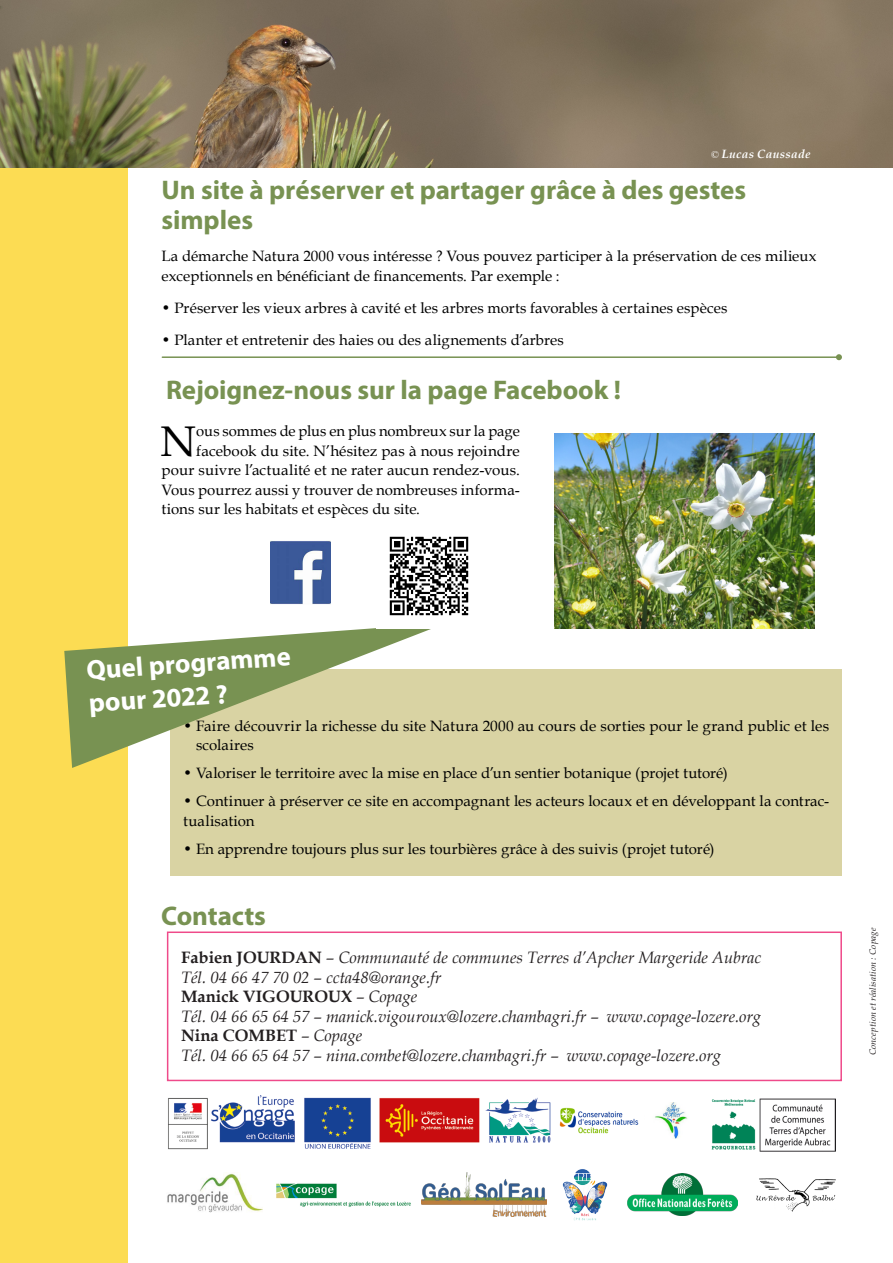
<style>
.page{position:relative;width:893px;height:1263px;background:#fff}
.page>*{position:absolute;margin:0;border:0;box-sizing:border-box;transform-origin:0 0}
.Texte_encadré{font:42.9px "Book Antiqua";color:#000}
.Titre{font:700 27px/30px "Myriad Pro";letter-spacing:-.005em;color:#789252}
.Encadré_titre{font:700 27px/33px "Myriad Pro";color:#fff}
.Encadré_titre-2{font:700 27px "Myriad Pro";letter-spacing:-.005em;color:#789252}
.t1{font:italic 16.5px "Book Antiqua";color:#231f20}
.t2{font:700 16.5px "Book Antiqua";color:#231f20}
.Encadré_texte{font:15px/19.5px "Book Antiqua";letter-spacing:.005em;color:#000}
.Titre-2{font:15px/19.5px "Book Antiqua";letter-spacing:.005em;color:#000}
.Texte_encadré-2{font:15px "Book Antiqua";letter-spacing:.005em;color:#000}
.Légende_photo{font:italic 700 12px "Book Antiqua";letter-spacing:.03em;color:#fff}
.t3{font:italic 9px "Book Antiqua";letter-spacing:.02em;color:#231f20}
.s1{font-family:"Times New Roman";font-weight:400;font-style:normal;font-size:10.5px}
.s2{font-weight:700;font-style:normal}
.s3{font-weight:400;font-style:italic}
</style>
<div class="page">
<div style="left:0;top:0;width:128px;height:1263px;background:#fcdc53"></div>
<img style="left:168px;top:1095px;width:383px;height:55px">
<img style="left:422px;top:1172px;width:124px;height:44px">
<img style="left:627px;top:1174px;width:111px;height:41px">
<img style="left:562px;top:1169px;width:46px;height:52px">
<div style="left:167px;top:931px;width:675px;height:150px;border:2px solid #ef4a8a"></div>
<div style="left:170px;top:669px;width:672px;height:206px;background:#d9d3a3"></div>
<hr style="left:162px;top:356px;width:677px;height:2px;background:#789252">
<svg style="left:836px;top:354px;width:6px;height:6px"></svg>
<svg style="left:64px;top:628px;width:367px;height:140px"></svg>
<img style="left:759px;top:1098px;width:77px;height:53px">
<img style="left:0;top:0;width:893px;height:167px">
<img style="left:711px;top:1099px;width:44px;height:51px">
<img style="left:559px;top:1102px;width:129px;height:36px">
<img style="left:756px;top:1178px;width:80px;height:34px">
<img style="left:167px;top:1173px;width:95px;height:39px">
<img style="left:276px;top:1183px;width:135px;height:24px">
<img style="left:389px;top:536px;width:80px;height:80px">
<img style="left:555px;top:433px;width:259px;height:195px">
<img style="left:270px;top:541px;width:61px;height:64px">
<p class="Légende_photo" style="left:711px;top:146px;width:101px"><span class="s1">©</span> Lucas Caussade</p>
<p class="Titre" style="left:162px;top:174px;width:586px">Un site à préserver et partager grâce à des gestes simples</p>
<p class="Titre-2" style="left:162px;top:246px;width:656px">La démarche Natura 2000 vous intéresse ? Vous pouvez participer à la préservation de ces milieux exceptionnels en bénéficiant de financements. Par exemple :</p>
<p class="Titre-2" style="left:162px;top:298px;width:567px">• Préserver les vieux arbres à cavité et les arbres morts favorables à certaines espèces</p>
<p class="Titre-2" style="left:162px;top:330px;width:404px">• Planter et entretenir des haies ou des alignements d’arbres</p>
<p class="Titre" style="left:166px;top:374px;width:456px">Rejoignez-nous sur la page Facebook !</p>
<p class="Texte_encadré" style="left:161px;top:411px;width:37px">N</p>
<p class="Texte_encadré-2" style="left:196px;top:421px;width:325px">ous sommes de plus en plus nombreux sur la page</p>
<p class="Texte_encadré-2" style="left:196px;top:440px;width:325px">facebook du site. N’hésitez pas à nous rejoindre</p>
<p class="Texte_encadré-2" style="left:162px;top:460px;width:360px">pour suivre l’actualité et ne rater aucun rendez-vous.</p>
<p class="Texte_encadré-2" style="left:162px;top:479px;width:360px">Vous pourrez aussi y trouver de nombreuses informa-</p>
<p class="Texte_encadré-2" style="left:162px;top:499px;width:260px">tions sur les habitats et espèces du site.</p>
<p class="Encadré_titre" style="left:85px;top:653px;width:206px;rotate:-4deg">Quel programme pour 2022 ?</p>
<p class="Encadré_texte" style="left:196px;top:715px;width:635px;text-indent:-13px">• Faire découvrir la richesse du site Natura 2000 au cours de sorties pour le grand public et les scolaires</p>
<p class="Encadré_texte" style="left:183px;top:763px;width:546px">• Valoriser le territoire avec la mise en place d’un sentier botanique (projet tutoré)</p>
<p class="Encadré_texte" style="left:183px;top:791px;width:647px">• Continuer à préserver ce site en accompagnant les acteurs locaux et en développant la contrac&shy;tualisation</p>
<p class="Encadré_texte" style="left:183px;top:838px;width:533px">• En apprendre toujours plus sur les tourbières grâce à des suivis (projet tutoré)</p>
<p class="Encadré_titre-2" style="left:161px;top:898px;width:106px">Contacts</p>
<p class="t1" style="left:181px;top:946px;width:582px"><span class="s2">Fabien JOURDAN</span> – Communauté de communes Terres d’Apcher Margeride Aubrac</p>
<p class="t1" style="left:181px;top:966px;width:261px">Tél. 04 66 47 70 02 – ccta48@orange.fr</p>
<p class="t2" style="left:181px;top:985px;width:238px">Manick VIGOUROUX <span class="s3">– Copage</span></p>
<p class="t1" style="left:181px;top:1005px;width:581px">Tél. 04 66 65 64 57 – manick.vigouroux@lozere.chambagri.fr – www.copage-lozere.org</p>
<p class="t2" style="left:181px;top:1024px;width:183px">Nina COMBET <span class="s3">– Copage</span></p>
<p class="t1" style="left:181px;top:1044px;width:541px">Tél. 04 66 65 64 57 – nina.combet@lozere.chambagri.fr – www.copage-lozere.org</p>
<p class="t3" style="left:866px;top:1055px;width:129px;rotate:-90deg">Conception et réalisation : Copage</p>
</div>
